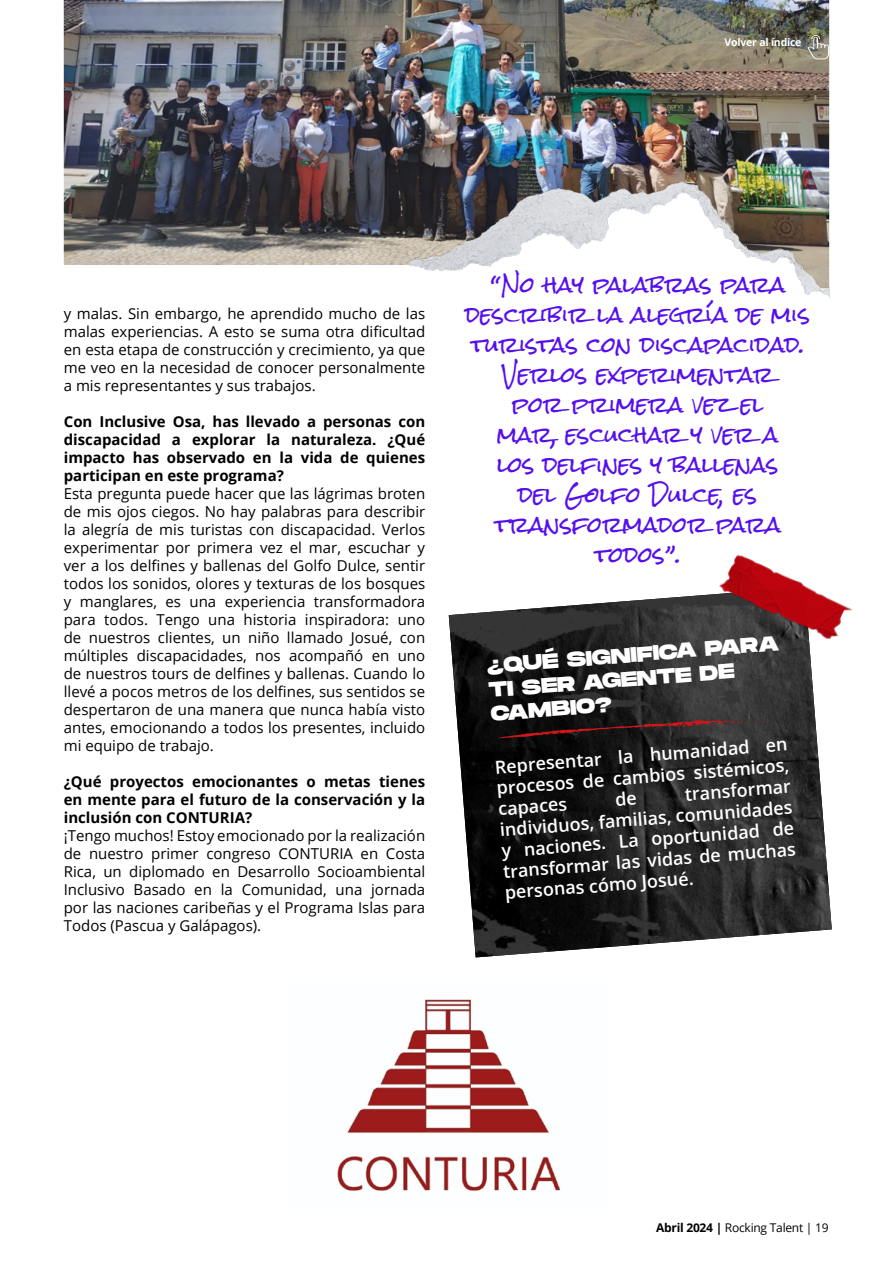
<style>
.page{position:relative;width:893px;height:1263px;background:#fff}
.page>*{position:absolute;margin:0;border:0;box-sizing:border-box;transform-origin:0 0}
.t1{font:21px/30px "Rock Salt";color:#550fed;text-align:center}
.t2{font:800 21px/24.3px "Monument Extended";color:#fff}
.t3{font:600 18px/21.3px "Open Sans";color:#fff;text-align:justify}
.t4{font:15px/18px "Open Sans";color:#000;text-align:justify}
.t5{font:700 15px/18px "Open Sans";color:#000;text-align:justify}
.t6{font:12px "Open Sans";letter-spacing:-.02em;color:#000}
.t7{font:700 10.5px "Open Sans";letter-spacing:-.02em;color:#fff}
.s1{font-weight:700}
</style>
<div class="page">
<img style="left:337px;top:999px;width:224px;height:192px">
<img style="left:449px;top:594px;width:383px;height:363px">
<img style="left:717px;top:554px;width:135px;height:93px">
<svg style="left:497px;top:720px;width:269px;height:18px;background:#311e1e"></svg>
<img style="left:64px;top:0;width:765px;height:266px">
<img style="left:411px;top:174px;width:418px;height:122px">
<svg style="left:807px;top:35px;width:22px;height:24px"></svg>
<svg style="left:616px;top:792px;width:20px;height:14px"></svg>
<p class="t7" style="left:725px;top:35px;width:78px">Volver al índice</p>
<p class="t4" style="left:64px;top:304px;width:363px">y malas. Sin embargo, he aprendido mucho de las malas experiencias. A esto se suma otra dificultad en esta etapa de construcción y crecimiento, ya que me veo en la necesidad de conocer personalmente a mis representantes y sus trabajos.</p>
<p class="t5" style="left:64px;top:412px;width:363px">Con Inclusive Osa, has llevado a personas con discapacidad a explorar la naturaleza. ¿Qué impacto has observado en la vida de quienes participan en este programa?</p>
<p class="t4" style="left:64px;top:484px;width:363px">Esta pregunta puede hacer que las lágrimas broten de mis ojos ciegos. No hay palabras para describir la alegría de mis turistas con discapacidad. Verlos experimentar por primera vez el mar, escuchar y ver a los delfines y ballenas del Golfo Dulce, sentir todos los sonidos, olores y texturas de los bosques y manglares, es una experiencia transformadora para todos. Tengo una historia inspiradora: uno de nuestros clientes, un niño llamado Josué, con múltiples discapacidades, nos acompañó en uno de nuestros tours de delfines y ballenas. Cuando lo llevé a pocos metros de los delfines, sus sentidos se despertaron de una manera que nunca había visto antes, emocionando a todos los presentes, incluido mi equipo de trabajo.</p>
<p class="t5" style="left:64px;top:772px;width:363px">¿Qué proyectos emocionantes o metas tienes en mente para el futuro de la conservación y la inclusión con CONTURIA?</p>
<p class="t4" style="left:64px;top:826px;width:363px">¡Tengo muchos! Estoy emocionado por la realización de nuestro primer congreso CONTURIA en Costa Rica, un diplomado en Desarrollo Socioambiental Inclusivo Basado en la Comunidad, una jornada por las naciones caribeñas y el Programa Islas para Todos (Pascua y Galápagos).</p>
<h1 class="t1" style="left:466px;top:271px;width:346px">“No hay palabras para describir la alegría de mis turistas con discapacidad.<br>Verlos experimentar<br>por primera vez el<br>mar, escuchar y ver a<br>los delfines y ballenas<br>del Golfo Dulce, es transformador para todos”.</h1>
<h1 class="t2" style="left:486px;top:652px;width:294px;rotate:-4deg">¿QUÉ SIGNIFICA PARA<br>TI SER AGENTE DE<br>CAMBIO?</h1>
<p class="t3" style="left:494px;top:755px;width:295px;rotate:-4deg">Representar la humanidad en procesos de cambios sistémicos, capaces</p>
<p class="t3" style="left:498px;top:796px;width:295px;text-indent:187px;rotate:-4deg">transformar individuos, familias, comunidades y naciones. La oportunidad de transformar las vidas de muchas personas cómo Josué.</p>
<p class="t6" style="left:656px;top:1220px;width:174px"><span class="s1">Abril 2024 |</span> Rocking Talent | 19</p>
</div>
